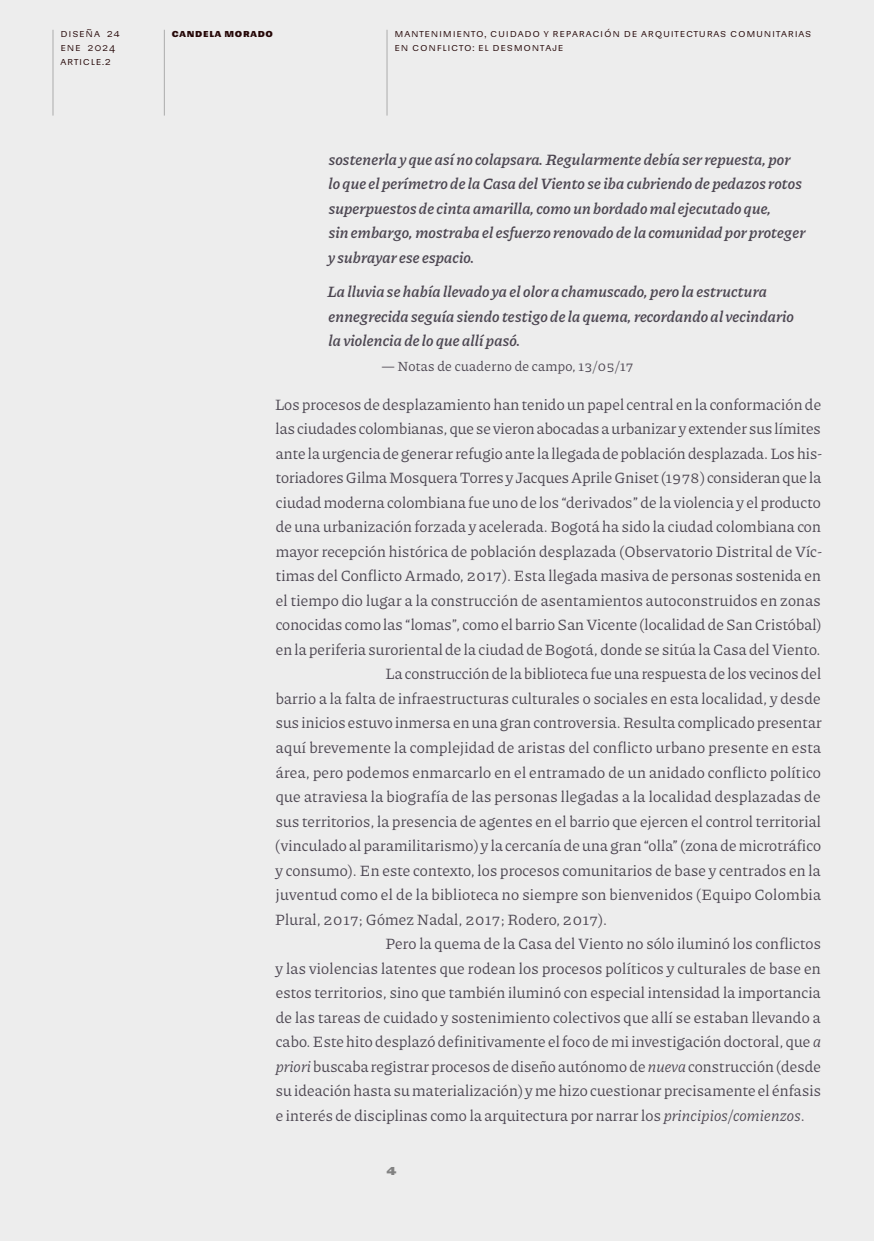
<style>
.page{position:relative;width:874px;height:1241px;background:#fff}
.page>*{position:absolute;margin:0;border:0;box-sizing:border-box;transform-origin:0 0}
.t1{font:15.75px "Piazzolla";letter-spacing:.01em;color:#4c4651}
.t2{font:italic 600 15.75px/24.5px "Piazzolla";letter-spacing:.01em;color:#4c4651}
.t3{font:14px "Piazzolla";letter-spacing:.02em;color:#4c4651}
.t4{font:700 14px "Sudamerican Grotesk";color:#828282}
.t5{font:10.5px/14px "Sudamerican Grotesk";letter-spacing:.07em;color:#260808}
.t6{font:700 10.5px "Sudamerican Grotesk";letter-spacing:.07em;color:#260808}
.s1{font-style:italic}
</style>
<div class="page">
<div style="left:0;top:0;width:873px;height:1240px;background:#ededed"></div>
<hr style="left:52px;top:30px;width:1px;height:85px;background:#ababab">
<hr style="left:164px;top:30px;width:1px;height:85px;background:#ababab">
<hr style="left:386px;top:30px;width:1px;height:85px;background:#ababab">
<p class="t5" style="left:60px;top:26px;width:61px">Diseña 24 ene 2024 article.2</p>
<p class="t6" style="left:172px;top:24px;width:103px">Candela Morado</p>
<p class="t5" style="left:394px;top:26px;width:418px">Mantenim iento, cuidado y reparación de arquitecturas com unitarias en conflicto: el desmontaje</p>
<p class="t2" style="left:328px;top:146px;width:478px">sostenerla y que así no colapsara. Regularmente debía ser repuesta, por lo que el perímetro de la Casa del Viento se iba cubriendo de pedazos rotos superpuestos de cinta amarilla, como un bordado mal ejecutado que,<br>sin embargo, mostraba el esfuerzo renovado de la comunidad por proteger y subrayar ese espacio.</p>
<p class="t2" style="left:327px;top:279px;width:468px">La lluvia se había llevado ya el olor a chamuscado, pero la estructura ennegrecida seguía siendo testigo de la quema, recordando al vecindario la violencia de lo que allí pasó.</p>
<p class="t3" style="left:381px;top:357px;width:253px">— Notas de cuaderno de campo, 13/05/17</p>
<p class="t1" style="left:275px;top:394px;width:547px">Los procesos de desplazamiento han tenido un papel central en la conformación de</p>
<p class="t1" style="left:275px;top:419px;width:546px">las ciudades colombianas, que se vieron abocadas a urbanizar y extender sus límites</p>
<p class="t1" style="left:276px;top:443px;width:547px">ante la urgencia de generar refugio ante la llegada de población desplazada. Los his-</p>
<p class="t1" style="left:275px;top:468px;width:546px">toriadores Gilma Mosquera Torres y Jacques Aprile Gniset (1978) consideran que la</p>
<p class="t1" style="left:275px;top:492px;width:546px">ciudad moderna colombiana fue uno de los “derivados” de la violencia y el producto</p>
<p class="t1" style="left:275px;top:517px;width:546px">de una urbanización forzada y acelerada. Bogotá ha sido la ciudad colombiana con</p>
<p class="t1" style="left:275px;top:541px;width:547px">mayor recepción histórica de población desplazada (Observatorio Distrital de Víc-</p>
<p class="t1" style="left:275px;top:566px;width:546px">timas del Conflicto Armado, 2017). Esta llegada masiva de personas sostenida en</p>
<p class="t1" style="left:275px;top:590px;width:546px">el tiempo dio lugar a la construcción de asentamientos autoconstruidos en zonas</p>
<p class="t1" style="left:275px;top:615px;width:547px">conocidas como las “lomas”, como el barrio San Vicente (localidad de San Cristóbal)</p>
<p class="t1" style="left:275px;top:639px;width:546px">en la periferia suroriental de la ciudad de Bogotá, donde se sitúa la Casa del Viento.</p>
<p class="t1" style="left:385px;top:664px;width:437px">La construcción de la biblioteca fue una respuesta de los vecinos del</p>
<p class="t1" style="left:275px;top:688px;width:546px">barrio a la falta de infraestructuras culturales o sociales en esta localidad, y desde</p>
<p class="t1" style="left:275px;top:713px;width:547px">sus inicios estuvo inmersa en una gran controversia. Resulta complicado presentar</p>
<p class="t1" style="left:276px;top:737px;width:546px">aquí brevemente la complejidad de aristas del conflicto urbano presente en esta</p>
<p class="t1" style="left:276px;top:762px;width:546px">área, pero podemos enmarcarlo en el entramado de un anidado conflicto político</p>
<p class="t1" style="left:275px;top:786px;width:546px">que atraviesa la biografía de las personas llegadas a la localidad desplazadas de</p>
<p class="t1" style="left:275px;top:811px;width:546px">sus territorios, la presencia de agentes en el barrio que ejercen el control territorial</p>
<p class="t1" style="left:275px;top:835px;width:547px">(vinculado al paramilitarismo) y la cercanía de una gran “olla” (zona de microtráfico</p>
<p class="t1" style="left:275px;top:860px;width:546px">y consumo). En este contexto, los procesos comunitarios de base y centrados en la</p>
<p class="t1" style="left:276px;top:884px;width:546px">juventud como el de la biblioteca no siempre son bienvenidos (Equipo Colombia</p>
<p class="t1" style="left:275px;top:909px;width:333px">Plural, 2017; Gómez Nadal, 2017; Rodero, 2017).</p>
<p class="t1" style="left:385px;top:933px;width:436px">Pero la quema de la Casa del Viento no sólo iluminó los conflictos</p>
<p class="t1" style="left:275px;top:958px;width:546px">y las violencias latentes que rodean los procesos políticos y culturales de base en</p>
<p class="t1" style="left:275px;top:982px;width:546px">estos territorios, sino que también iluminó con especial intensidad la importancia</p>
<p class="t1" style="left:275px;top:1007px;width:546px">de las tareas de cuidado y sostenimiento colectivos que allí se estaban llevando a</p>
<p class="t1" style="left:275px;top:1031px;width:546px">cabo. Este hito desplazó definitivamente el foco de mi investigación doctoral, que <span class="s1">a</span></p>
<p class="t1" style="left:275px;top:1056px;width:546px"><span class="s1">priori</span> buscaba registrar procesos de diseño autónomo de <span class="s1">nueva</span> construcción (desde</p>
<p class="t1" style="left:275px;top:1080px;width:546px">su ideación hasta su materialización) y me hizo cuestionar precisamente el énfasis</p>
<p class="t1" style="left:275px;top:1105px;width:530px">e interés de disciplinas como la arquitectura por narrar los <span class="s1">principios</span>/<span class="s1">comienzos</span>.</p>
<p class="t4" style="left:386px;top:1158px;width:12px">4</p>
</div>
